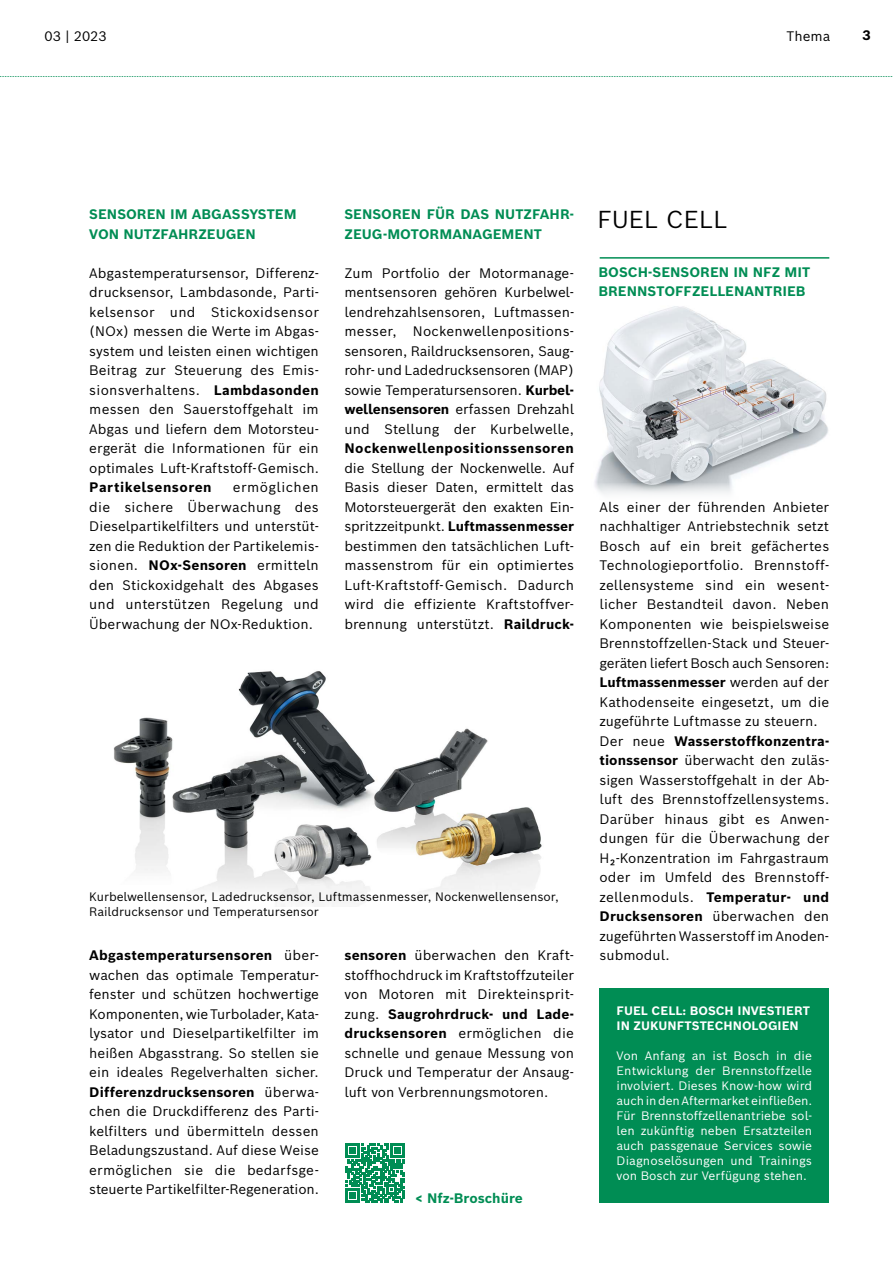
<style>
.page{position:relative;width:893px;height:1263px;background:#fff}
.page>*{position:absolute;margin:0;border:0;box-sizing:border-box;transform-origin:0 0}
.t1{font:24px "Bosch Sans";color:#000}
.t2{font:13.5px/19.5px "Bosch Sans";color:#000;text-align:justify}
.t3{font:700 13.5px/19.5px "Bosch Sans";color:#008d54}
.t4{font:700 13.5px "Bosch Sans";letter-spacing:.03em;color:#000}
.t5{font:12px/15px "Bosch Sans";color:#fff;text-align:justify}
.t6{font:12px/15px "Bosch Sans";color:#000}
.t7{font:700 12px/15px "Bosch Sans";color:#fff}
.s1{font-weight:700}
</style>
<div class="page">
<img style="left:594px;top:306px;width:234px;height:177px">
<img style="left:238px;top:671px;width:100px;height:139px">
<img style="left:194px;top:743px;width:114px;height:148px">
<div style="left:261px;top:813px;width:117px;height:94px;background:#fff"></div>
<img style="left:265px;top:824px;width:107px;height:83px">
<img style="left:417px;top:807px;width:125px;height:84px">
<img style="left:338px;top:728px;width:165px;height:126px">
<img style="left:113px;top:696px;width:129px;height:188px">
<hr style="left:600px;top:257px;width:229px;height:2px;background:#008d54">
<svg style="left:0;top:76px;width:893px;height:1px"></svg>
<svg style="left:345px;top:1143px;width:60px;height:60px"></svg>
<div style="left:600px;top:988px;width:229px;height:215px;background:#008d54"></div>
<p class="t2" style="left:45px;top:25px;width:64px">03 | 2023</p>
<p class="t2" style="left:786px;top:25px;width:45px">Thema</p>
<p class="t4" style="left:862px;top:26px;width:10px">3</p>
<p class="t3" style="left:89px;top:204px;width:209px">SENSOREN IM ABGASSYSTEM<br>VON NUTZFAHRZEUGEN</p>
<p class="t2" style="left:89px;top:262px;width:231px">Abgastemperatursensor, Differenz&shy;drucksensor, Lambdasonde, Parti&shy;kelsensor und Stickoxidsensor (NOx) messen die Werte im Abgas&shy;system und leisten einen wichtigen Beitrag zur Steuerung des Emis&shy;sionsverhaltens. <span class="s1">Lambdasonden </span>messen den Sauerstoffgehalt im Abgas und liefern dem Motorsteu&shy;ergerät die Informationen für ein optimales Luft-Kraftstoff-Gemisch.</p>
<p class="t4" style="left:89px;top:478px;width:124px">Partikelsensoren</p>
<p class="t2" style="left:89px;top:477px;width:231px;text-indent:144px">ermöglichen die sichere Überwachung des Dieselpartikelfilters und unterstüt&shy;zen die Reduktion der Partikelemis&shy;sionen. <span class="s1">NOx-Sensoren</span> ermitteln den Stickoxidgehalt des Abgases und unterstützen Regelung und Überwachung der NOx-Reduktion.</p>
<p class="t3" style="left:344px;top:204px;width:231px">SENSOREN FÜR DAS NUTZFAHR-<br>ZEUG-MOTORMANAGEMENT</p>
<p class="t2" style="left:344px;top:263px;width:231px">Zum Portfolio der Motormanage&shy;mentsensoren gehören Kurbelwel&shy;lendrehzahlsensoren, Luftmassen&shy;messer, Nockenwellenpositions&shy;sensoren, Raildrucksensoren, Saug&shy;rohr- und Ladedrucksensoren (MAP) sowie Temperatursensoren. <span class="s1">Kurbel&shy;wellensensoren</span> erfassen Drehzahl und Stellung der Kurbelwelle,</p>
<p class="t4" style="left:344px;top:439px;width:231px">Nockenwellenpositionssensoren</p>
<p class="t2" style="left:344px;top:457px;width:231px">die Stellung der Nockenwelle. Auf Basis dieser Daten, ermittelt das Motorsteuergerät den exakten Ein&shy;spritzzeitpunkt. <span class="s1">Luftmassenmesser </span>bestimmen den tatsächlichen Luft&shy;massenstrom für ein optimiertes Luft-Kraftstoff-Gemisch. Dadurch wird die effiziente Kraftstoffver&shy;brennung unterstützt. <span class="s1">Raildruck-</span></p>
<p class="t6" style="left:89px;top:888px;width:471px">Kurbelwellensensor, Ladedrucksensor, Luftmassenmesser, Nockenwellensensor,<br>Raildrucksensor und Temperatursensor</p>
<p class="t2" style="left:89px;top:945px;width:231px"><span class="s1">Abgastemperatursensoren</span> über&shy;wachen das optimale Temperatur&shy;fenster und schützen hochwertige Komponenten, wie Turbolader, Kata&shy;lysator und Dieselpartikelfilter im heißen Abgasstrang. So stellen sie ein ideales Regelverhalten sicher.<br><span class="s1">Differenzdrucksensoren</span> überwa&shy;chen die Druckdifferenz des Parti&shy;kelfilters und übermitteln dessen Beladungszustand. Auf diese Weise ermöglichen sie die bedarfsge&shy;steuerte Partikelfilter-Regeneration.</p>
<p class="t2" style="left:344px;top:945px;width:231px"><span class="s1">sensoren</span> überwachen den Kraft&shy;stoffhochdruck im Kraftstoffzuteiler von Motoren mit Direkteinsprit&shy;zung. <span class="s1">Saugrohrdruck- und Lade&shy;drucksensoren</span> ermöglichen die schnelle und genaue Messung von Druck und Temperatur der Ansaug&shy;luft von Verbrennungsmotoren.</p>
<p class="t3" style="left:415px;top:1188px;width:109px">&lt; Nfz-Broschüre</p>
<h1 class="t1" style="left:597px;top:203px;width:132px">FUEL CELL</h1>
<p class="t3" style="left:598px;top:262px;width:213px">BOSCH-SENSOREN IN NFZ MIT<br>BRENNSTOFFZELLENANTRIEB</p>
<p class="t2" style="left:600px;top:497px;width:231px;text-align:left">Als einer der führenden Anbieter nachhaltiger Antriebstechnik setzt<br>Bosch auf ein breit gefächertes<br>Technologieportfolio. Brennstoff&shy;zellensysteme sind ein wesent&shy;licher Bestandteil davon. Neben<br>Komponenten wie beispielsweise<br>Brennstoffzellen-Stack und Steuer&shy;geräten liefert Bosch auch Sensoren:<br><span class="s1">Luftmassenmesser</span> werden auf der<br>Kathodenseite eingesetzt, um die zugeführte Luftmasse zu steuern.<br>Der neue <span class="s1">Wasserstoffkonzentra&shy;tionssensor</span> überwacht den zuläs&shy;sigen Wasserstoffgehalt in der Ab&shy;luft des Brennstoffzellensystems.<br>Darüber hinaus gibt es Anwen&shy;dungen für die Überwachung der<br>H₂-Konzentration im Fahrgastraum oder im Umfeld des Brennstoff&shy;zellenmoduls. <span class="s1">Temperatur- und<br>Drucksensoren</span> überwachen den zugeführten Wasserstoff im Anoden&shy;submodul.</p>
<p class="t7" style="left:617px;top:1003px;width:195px">FUEL CELL: BOSCH INVESTIERT<br>IN ZUKUNFTSTECHNOLOGIEN</p>
<p class="t5" style="left:617px;top:1048px;width:197px">Von Anfang an ist Bosch in die Entwicklung der Brennstoffzelle involviert. Dieses Know-how wird auch in den Aftermarket einfließen.<br>Für Brennstoffzellenantriebe sol&shy;len zukünftig neben Ersatzteilen auch passgenaue Services sowie Diagnoselösungen und Trainings von Bosch zur Verfügung stehen.</p>
</div>
